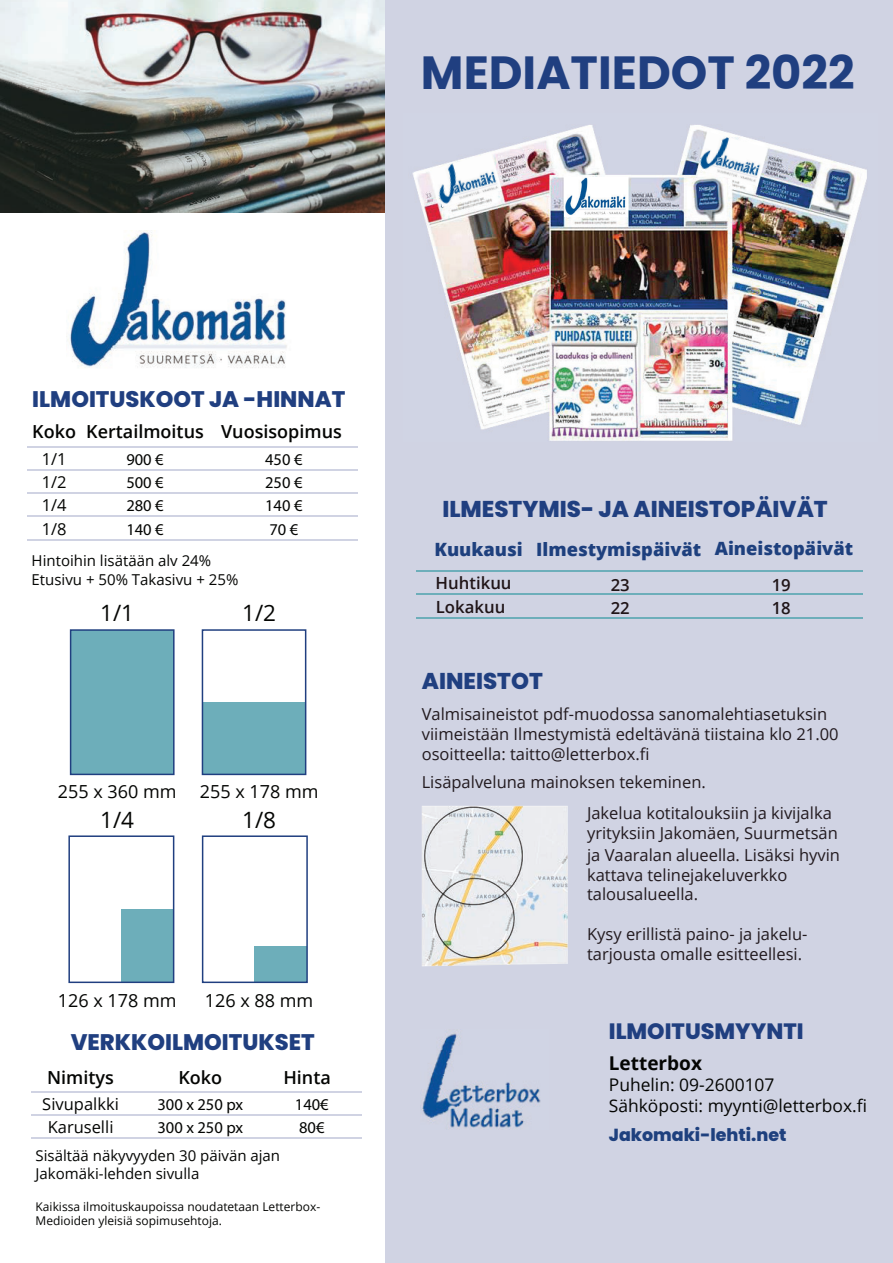
<style>
.page{position:relative;width:893px;height:1263px;background:#fff}
.page>*{position:absolute;margin:0;border:0;box-sizing:border-box;transform-origin:0 0}
.t1{font:700 46.5px "Poppins";color:#203f80}
.t2{font:800 22.8px "Poppins";color:#203f80}
.t3{font:800 22.5px "Poppins";color:#203f80}
.t4{font:22.5px "Open Sans";color:#040503}
.t5{font:800 22.2px "Poppins";color:#203f80}
.t6{font:700 19.05px "Open Sans";color:#040503}
.t7{font:800 18.3px "Open Sans";color:#1e407e}
.t8{font:600 18px "Open Sans";color:#040503}
.t9{font:18px "Open Sans";color:#040503}
.t10{font:17.4px/20.9px "Open Sans";color:#040503}
.t11{font:800 17.4px "Poppins";color:#1e407e}
.t12{font:600 16.8px/23.5px "Open Sans";color:#201518}
.t13{font:16.5px/19.8px "Open Sans";color:#221a1f}
.t14{font:16.5px/23.2px "Myriad Pro";color:#040503;text-align:justify}
.t15{font:16.5px/23.2px "Open Sans";color:#040503;text-align:justify}
.t16{font:15px/19.2px "Open Sans";color:#040503}
.t17{font:12px/14.4px "Open Sans";color:#040503}
</style>
<div class="page">
<div style="left:386px;top:0;width:507px;height:1263px;background:#d0d3e3"></div>
<img style="left:412px;top:125px;width:455px;height:316px">
<hr style="left:416px;top:570px;width:446px;height:2px;background:#6daeba">
<hr style="left:416px;top:593px;width:446px;height:2px;background:#6daeba">
<hr style="left:416px;top:617px;width:446px;height:2px;background:#6daeba">
<img style="left:422px;top:1033px;width:119px;height:95px">
<div style="left:121px;top:909px;width:53px;height:73px;background:#6daeba"></div>
<div style="left:71px;top:630px;width:103px;height:144px;background:#6daeba"></div>
<div style="left:202px;top:702px;width:104px;height:72px;background:#6daeba"></div>
<div style="left:255px;top:946px;width:52px;height:36px;background:#6daeba"></div>
<div style="left:70px;top:629px;width:105px;height:146px;border:2px solid #203f80"></div>
<div style="left:202px;top:629px;width:104px;height:146px;border:2px solid #203f80"></div>
<div style="left:68px;top:835px;width:106px;height:148px;border:2px solid #203f80"></div>
<div style="left:202px;top:835px;width:106px;height:148px;border:2px solid #203f80"></div>
<hr style="left:28px;top:446px;width:330px;height:2px;background:#d0d3e3">
<hr style="left:28px;top:469px;width:330px;height:2px;background:#d0d3e3">
<hr style="left:28px;top:492px;width:330px;height:2px;background:#d0d3e3">
<hr style="left:28px;top:516px;width:330px;height:1px;background:#d0d3e3">
<hr style="left:28px;top:539px;width:330px;height:1px;background:#d0d3e3">
<hr style="left:32px;top:1091px;width:330px;height:1px;background:#d0d3e3">
<hr style="left:32px;top:1114px;width:330px;height:2px;background:#d0d3e3">
<hr style="left:32px;top:1137px;width:330px;height:2px;background:#d0d3e3">
<img style="left:68px;top:230px;width:219px;height:138px">
<img style="left:565px;top:178px;width:62px;height:39px">
<img style="left:697px;top:132px;width:70px;height:54px">
<img style="left:431px;top:153px;width:71px;height:54px">
<img style="left:422px;top:806px;width:146px;height:160px">
<img style="left:0;top:0;width:384px;height:212px">
<h1 class="t1" style="left:421px;top:46px;width:435px">MEDIATIEDOT 2022</h1>
<h3 class="t3" style="left:32px;top:386px;width:314px">ILMOITUSKOOT JA -HINNAT</h3>
<p class="t8" style="left:32px;top:419px;width:311px">Koko Kertailmoitus Vuosisopimus</p>
<p class="t15" style="left:42px;top:447px;width:26px">1/1<br>1/2<br>1/4<br>1/8</p>
<p class="t14" style="left:126px;top:448px;width:39px">900 € 500 € 280 € 140 €</p>
<p class="t14" style="left:265px;top:448px;width:39px">450 € 250 € 140 € 70 €</p>
<p class="t16" style="left:32px;top:550px;width:208px">Hintoihin lisätään alv 24%<br>Etusivu + 50% Takasivu + 25%</p>
<h3 class="t4" style="left:100px;top:598px;width:35px">1/1</h3>
<h3 class="t4" style="left:242px;top:598px;width:35px">1/2</h3>
<p class="t9" style="left:58px;top:779px;width:120px">255 x 360 mm</p>
<p class="t9" style="left:200px;top:779px;width:120px">255 x 178 mm</p>
<h3 class="t4" style="left:100px;top:804px;width:35px">1/4</h3>
<h3 class="t4" style="left:242px;top:804px;width:35px">1/8</h3>
<p class="t9" style="left:58px;top:988px;width:120px">126 x 178 mm</p>
<p class="t9" style="left:205px;top:988px;width:110px">126 x 88 mm</p>
<h3 class="t3" style="left:71px;top:1029px;width:245px">VERKKOILMOITUKSET</h3>
<p class="t8" style="left:47px;top:1065px;width:68px">Nimitys</p>
<p class="t8" style="left:178px;top:1065px;width:45px">Koko</p>
<p class="t8" style="left:283px;top:1065px;width:49px">Hinta</p>
<p class="t15" style="left:42px;top:1092px;width:78px;text-align:center">Sivupalkki<br>Karuselli</p>
<p class="t14" style="left:157px;top:1092px;width:87px">300 x 250 px<br>300 x 250 px</p>
<p class="t14" style="left:295px;top:1092px;width:35px">140€<br>80€</p>
<p class="t16" style="left:36px;top:1146px;width:246px;line-height:18px">Sisältää näkyvyyden 30 päivän ajan<br>Jakomäki-lehden sivulla</p>
<p class="t17" style="left:36px;top:1199px;width:286px">Kaikissa ilmoituskaupoissa noudatetaan Letterbox-<br>Medioiden yleisiä sopimusehtoja.</p>
<h2 class="t2" style="left:442px;top:496px;width:387px">ILMESTYMIS- JA AINEISTOPÄIVÄT</h2>
<p class="t7" style="left:434px;top:535px;width:420px">Kuukausi Ilmestymispäivät Aineistopäivät</p>
<p class="t12" style="left:436px;top:571px;width:77px">Huhtikuu<br>Lokakuu</p>
<p class="t12" style="left:772px;top:572px;width:21px">19<br>18</p>
<p class="t12" style="left:611px;top:572px;width:21px">23<br>22</p>
<h2 class="t2" style="left:422px;top:667px;width:123px">AINEISTOT</h2>
<p class="t13" style="left:422px;top:704px;width:418px">Valmisaineistot pdf-muodossa sanomalehtiasetuksin viimeistään Ilmestymistä edeltävänä tiistaina klo 21.00 osoitteella: taitto@letterbox.fi</p>
<p class="t13" style="left:422px;top:772px;width:286px">Lisäpalveluna mainoksen tekeminen.</p>
<p class="t13" style="left:587px;top:803px;width:252px">Jakelua kotitalouksiin ja kivijalka yrityksiin Jakomäen, Suurmetsän</p>
<p class="t13" style="left:587px;top:844px;width:255px">ja Vaaralan alueella. Lisäksi hyvin kattava telinejakeluverkko talousalueella.</p>
<p class="t13" style="left:587px;top:924px;width:222px">Kysy erillistä paino- ja jakelu&shy;tarjousta omalle esitteellesi.</p>
<h3 class="t5" style="left:609px;top:1018px;width:196px">ILMOITUSMYYNTI</h3>
<p class="t6" style="left:609px;top:1050px;width:95px">Letterbox</p>
<p class="t10" style="left:609px;top:1074px;width:260px">Puhelin: 09-2600107<br>Sähköposti: myynti@letterbox.fi</p>
<p class="t11" style="left:609px;top:1124px;width:179px">Jakomaki-lehti.net</p>
</div>
